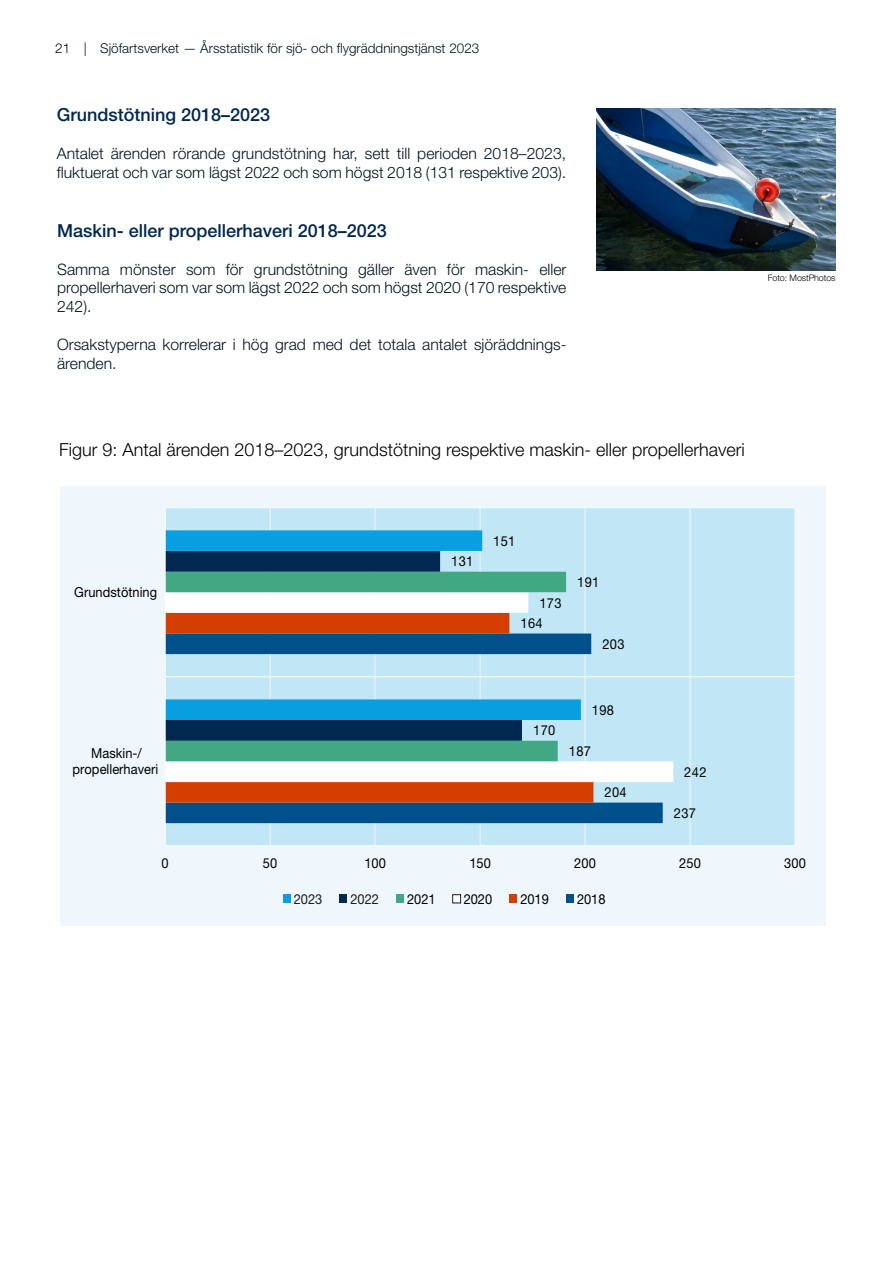
<style>
.page{position:relative;width:893px;height:1263px;background:#fff}
.page>*{position:absolute;margin:0;border:0;box-sizing:border-box;transform-origin:0 0}
.t1{font:300 18px "Helvetica Neue LT Std";color:#000}
.t2{font:500 18px "Helvetica Neue LT Std";color:#002850}
.t3{font:300 15.75px/18.9px "Helvetica Neue LT Std";color:#00141e}
.t4{font:13.8px/16.2px "Helvetica Neue LT Std";letter-spacing:.005em;color:#000;text-align:center;scale:.93 1}
.t5{font:13.8px "Helvetica Neue LT Std";letter-spacing:-.005em;color:#1d1d1b;scale:.93 1}
.t6{font:300 13.5px "Helvetica Neue LT Std";color:#00141e}
.t7{font:300 9px "Helvetica Neue LT Std";letter-spacing:-.01em;color:#000}
</style>
<div class="page">
<img style="left:596px;top:108px;width:239px;height:162px">
<div style="left:61px;top:486px;width:765px;height:440px;background:#eff6fc"></div>
<div style="left:165px;top:508px;width:630px;height:338px;background:#c1e7f7"></div>
<hr style="left:690px;top:508px;width:1px;height:338px;background:#eff6fc">
<hr style="left:585px;top:508px;width:1px;height:338px;background:#eff6fc">
<hr style="left:480px;top:508px;width:1px;height:338px;background:#eff6fc">
<hr style="left:375px;top:508px;width:1px;height:338px;background:#eff6fc">
<hr style="left:270px;top:508px;width:1px;height:338px;background:#eff6fc">
<hr style="left:165px;top:507px;width:630px;height:1px;background:#fff">
<hr style="left:165px;top:676px;width:630px;height:1px;background:#fff">
<hr style="left:165px;top:845px;width:630px;height:1px;background:#fff">
<svg style="left:166px;top:782px;width:497px;height:41px;background:#186299"></svg>
<svg style="left:166px;top:782px;width:427px;height:21px;background:#d24205"></svg>
<svg style="left:166px;top:592px;width:507px;height:190px"></svg>
<svg style="left:166px;top:720px;width:400px;height:41px;background:#50af90"></svg>
<div style="left:166px;top:720px;width:356px;height:21px;background:#002850"></div>
<svg style="left:166px;top:530px;width:415px;height:190px"></svg>
<hr style="left:165px;top:508px;width:1px;height:338px;background:#fff">
<div style="left:283px;top:895px;width:7px;height:8px;background:#089ee0"></div>
<div style="left:339px;top:895px;width:8px;height:8px;background:#002850"></div>
<div style="left:396px;top:895px;width:8px;height:8px;background:#41a883"></div>
<div style="left:453px;top:895px;width:8px;height:8px;background:#fff"></div>
<div style="left:452px;top:894px;width:9px;height:9px;border:1px solid #1d1d1b"></div>
<div style="left:509px;top:895px;width:8px;height:8px;background:#d43f00"></div>
<div style="left:566px;top:895px;width:8px;height:8px;background:#00508c"></div>
<p class="t6" style="left:55px;top:40px;width:426px">21 | Sjöfartsverket — Årsstatistik för sjö- och flygräddningstjänst 2023</p>
<p class="t2" style="left:57px;top:104px;width:215px">Grundstötning 2018–2023</p>
<p class="t3" style="left:57px;top:143px;width:511px">Antalet ärenden rörande grundstötning har, sett till perioden 2018–2023, fluktuerat och var som lägst 2022 och som högst 2018 (131 respektive 203).</p>
<p class="t2" style="left:57px;top:220px;width:331px">Maskin- eller propellerhaveri 2018–2023</p>
<p class="t3" style="left:57px;top:259px;width:511px;text-align:justify">Samma mönster som för grundstötning gäller även för maskin- eller propellerhaveri som var som lägst 2022 och som högst 2020 (170 respektive 242).</p>
<p class="t3" style="left:57px;top:335px;width:511px">Orsakstyperna korrelerar i hög grad med det totala antalet sjöräddnings&shy;ärenden.</p>
<p class="t7" style="left:768px;top:272px;width:69px">Foto: MostPhotos</p>
<p class="t1" style="left:59px;top:439px;width:687px">Figur 9: Antal ärenden 2018–2023, grundstötning respektive maskin- eller propellerhaveri</p>
<p class="t4" style="left:74px;top:583px;width:91px">Grundstötning</p>
<p class="t4" style="left:73px;top:744px;width:94px">Maskin-/ propellerhaveri</p>
<p class="t4" style="left:451px;top:553px;width:25px">131</p>
<p class="t4" style="left:493px;top:532px;width:25px">151</p>
<p class="t4" style="left:539px;top:594px;width:25px">173</p>
<p class="t4" style="left:520px;top:615px;width:25px">164</p>
<p class="t4" style="left:577px;top:574px;width:25px">191</p>
<p class="t4" style="left:602px;top:636px;width:25px">203</p>
<p class="t4" style="left:533px;top:722px;width:25px">170</p>
<p class="t4" style="left:592px;top:701px;width:25px">198</p>
<p class="t4" style="left:569px;top:743px;width:25px">187</p>
<p class="t4" style="left:604px;top:784px;width:25px">204</p>
<p class="t4" style="left:684px;top:763px;width:25px">242</p>
<p class="t4" style="left:674px;top:805px;width:25px">237</p>
<p class="t4" style="left:162px;top:855px;width:9px">0</p>
<p class="t4" style="left:263px;top:855px;width:17px">50</p>
<p class="t4" style="left:364px;top:855px;width:25px">100</p>
<p class="t4" style="left:469px;top:855px;width:25px">150</p>
<p class="t4" style="left:574px;top:855px;width:25px">200</p>
<p class="t4" style="left:679px;top:855px;width:25px">250</p>
<p class="t4" style="left:784px;top:855px;width:25px">300</p>
<p class="t5" style="left:294px;top:891px;width:32px">2023</p>
<p class="t5" style="left:350px;top:891px;width:32px">2022</p>
<p class="t4" style="left:407px;top:891px;width:32px">2021</p>
<p class="t4" style="left:464px;top:891px;width:32px">2020</p>
<p class="t4" style="left:520px;top:891px;width:32px">2019</p>
<p class="t4" style="left:577px;top:891px;width:32px">2018</p>
</div>
